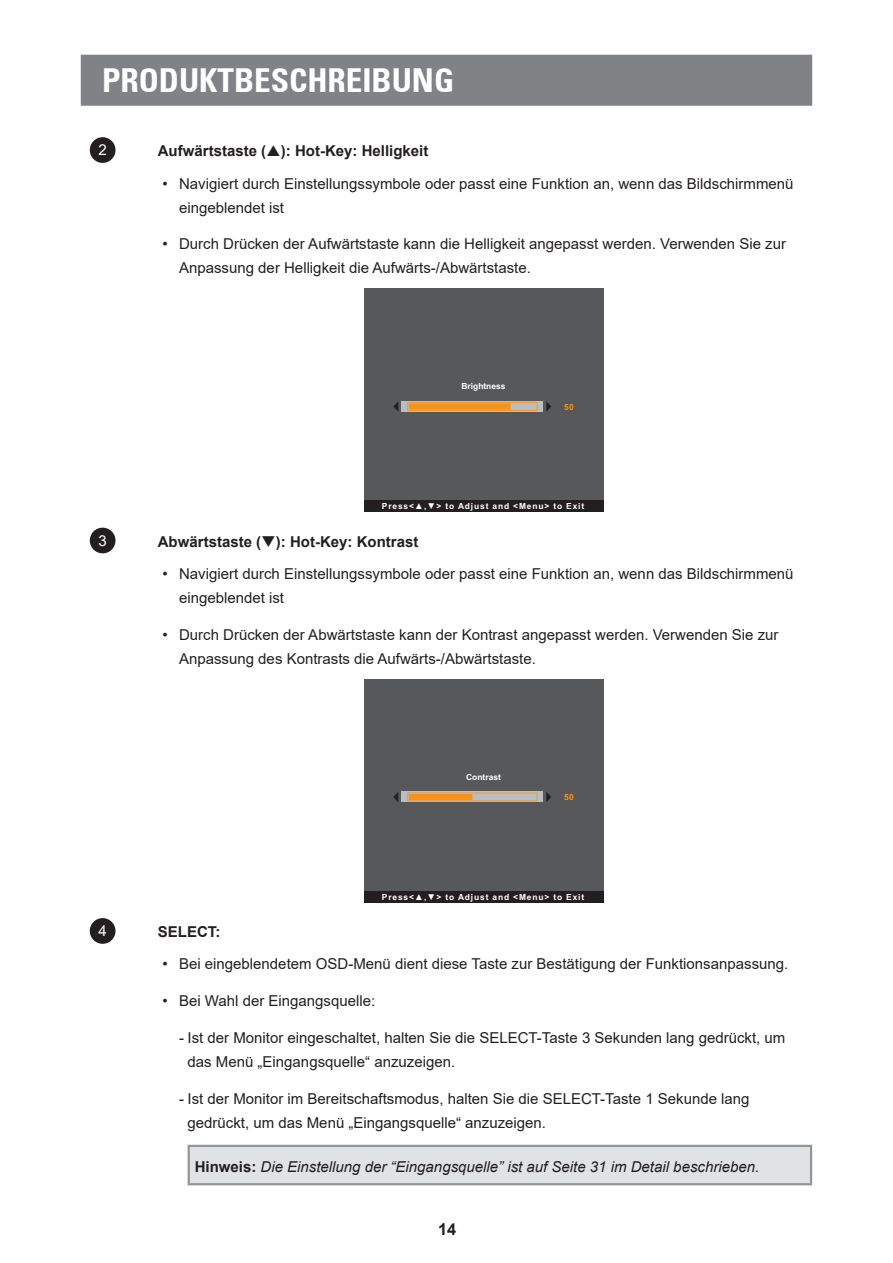
<style>
.page{position:relative;width:893px;height:1263px;background:#fff}
.page>*{position:absolute;margin:0;border:0;box-sizing:border-box;transform-origin:0 0}
.t1{font:700 condensed 33px "Univers 67";color:#fff}
.t2{font:700 16.5px "Arial";color:#231f20}
.Bullet_1{font:15px/24px "Arial";color:#231f20}
.Body{font:italic 15px "Arial";color:#231f20}
.Body-2{font:700 15px "Arial";color:#231f20}
.Body-3{font:15px "Arial";color:#fff}
.t3{font:700 8.4px "Arial";letter-spacing:.1em;color:#fff}
.t4{font:700 8.4px "Arial";color:#fff}
.t5{font:700 8.4px "Arial";color:#f7931d}
.s1{font-weight:700;font-style:normal}
</style>
<div class="page">
<div style="left:81px;top:55px;width:731px;height:51px;background:#808285;border:2px solid #808285"></div>
<div style="left:90px;top:137px;width:26px;height:26px;background:#231f20;border-radius:50%"></div>
<div style="left:364px;top:289px;width:239px;height:223px;background:#57585a"></div>
<div style="left:364px;top:500px;width:239px;height:12px;background:#231f20"></div>
<svg style="left:546px;top:401px;width:5px;height:11px"></svg>
<svg style="left:393px;top:402px;width:5px;height:9px"></svg>
<div style="left:402px;top:401px;width:141px;height:11px;background:#bcbdc0"></div>
<svg style="left:407px;top:402px;width:130px;height:9px"></svg>
<div style="left:90px;top:528px;width:26px;height:25px;background:#231f20;border-radius:50%"></div>
<div style="left:364px;top:679px;width:239px;height:223px;background:#57585a"></div>
<div style="left:364px;top:891px;width:239px;height:11px;background:#231f20"></div>
<svg style="left:546px;top:792px;width:5px;height:10px"></svg>
<svg style="left:393px;top:792px;width:5px;height:10px"></svg>
<div style="left:402px;top:792px;width:141px;height:10px;background:#bcbdc0"></div>
<svg style="left:407px;top:792px;width:130px;height:9px"></svg>
<div style="left:90px;top:918px;width:26px;height:26px;background:#231f20;border-radius:50%"></div>
<div style="left:189px;top:1146px;width:622px;height:38px;background:#e1e2e4"></div>
<hr style="left:188px;top:1145px;width:624px;height:2px;background:#939598">
<hr style="left:188px;top:1147px;width:2px;height:36px;background:#939598">
<hr style="left:810px;top:1147px;width:2px;height:36px;background:#939598">
<hr style="left:188px;top:1183px;width:624px;height:2px;background:#939598">
<h1 class="t1" style="left:102px;top:60px;width:354px">PRODUKTBESCHREIBUNG</h1>
<p class="Body-3" style="left:98px;top:140px;width:10px">2</p>
<p class="Body-2" style="left:158px;top:140px;width:272px">Aufwärtstaste ( ): Hot-Key: Helligkeit</p>
<p class="Bullet_1" style="left:179px;top:171px;width:616px;text-indent:-16px">• Navigiert durch Einstellungssymbole oder passt eine Funktion an, wenn das Bildschirmmenü eingeblendet ist</p>
<p class="Bullet_1" style="left:179px;top:232px;width:608px;text-indent:-16px">• Durch Drücken der Aufwärtstaste kann die Helligkeit angepasst werden. Verwenden Sie zur<br>Anpassung der Helligkeit die Aufwärts-/Abwärtstaste.</p>
<p class="t4" style="left:461px;top:380px;width:46px">Brightness</p>
<p class="t5" style="left:564px;top:401px;width:11px">50</p>
<p class="t3" style="left:382px;top:500px;width:204px">Press&lt;▲,▼&gt; to Adjust and &lt;Menu&gt; to Exit</p>
<p class="Body-3" style="left:98px;top:530px;width:10px">3</p>
<p class="Body-2" style="left:158px;top:531px;width:262px">Abwärtstaste (❑): Hot-Key: Kontrast</p>
<p class="Bullet_1" style="left:179px;top:562px;width:616px;text-indent:-16px">• Navigiert durch Einstellungssymbole oder passt eine Funktion an, wenn das Bildschirmmenü eingeblendet ist</p>
<p class="Bullet_1" style="left:179px;top:622px;width:601px;text-indent:-16px">• Durch Drücken der Abwärtstaste kann der Kontrast angepasst werden. Verwenden Sie zur<br>Anpassung des Kontrasts die Aufwärts-/Abwärtstaste.</p>
<p class="t4" style="left:466px;top:771px;width:36px">Contrast</p>
<p class="t5" style="left:564px;top:791px;width:11px">50</p>
<p class="t3" style="left:382px;top:891px;width:204px">Press&lt;▲,▼&gt; to Adjust and &lt;Menu&gt; to Exit</p>
<p class="Body-3" style="left:98px;top:920px;width:10px">4</p>
<p class="Body-2" style="left:158px;top:921px;width:64px">SELECT:</p>
<p class="Bullet_1" style="left:163px;top:952px;width:627px">• Bei eingeblendetem OSD-Menü dient diese Taste zur Bestätigung der Funktionsanpassung.</p>
<p class="Bullet_1" style="left:163px;top:989px;width:214px">• Bei Wahl der Eingangsquelle:</p>
<p class="Bullet_1" style="left:188px;top:1025px;width:599px;text-indent:-9px">- Ist der Monitor eingeschaltet, halten Sie die SELECT-Taste 3 Sekunden lang gedrückt, um das Menü „Eingangsquelle“ anzuzeigen.</p>
<p class="Bullet_1" style="left:188px;top:1086px;width:563px;text-indent:-9px">- Ist der Monitor im Bereitschaftsmodus, halten Sie die SELECT-Taste 1 Sekunde lang gedrückt, um das Menü „Eingangsquelle“ anzuzeigen.</p>
<p class="Body" style="left:195px;top:1156px;width:566px"><span class="s1">Hinweis:</span> Die Einstellung der “Eingangsquelle” ist auf Seite 31 im Detail beschrieben.</p>
<p class="t2" style="left:438px;top:1217px;width:20px">14</p>
</div>
